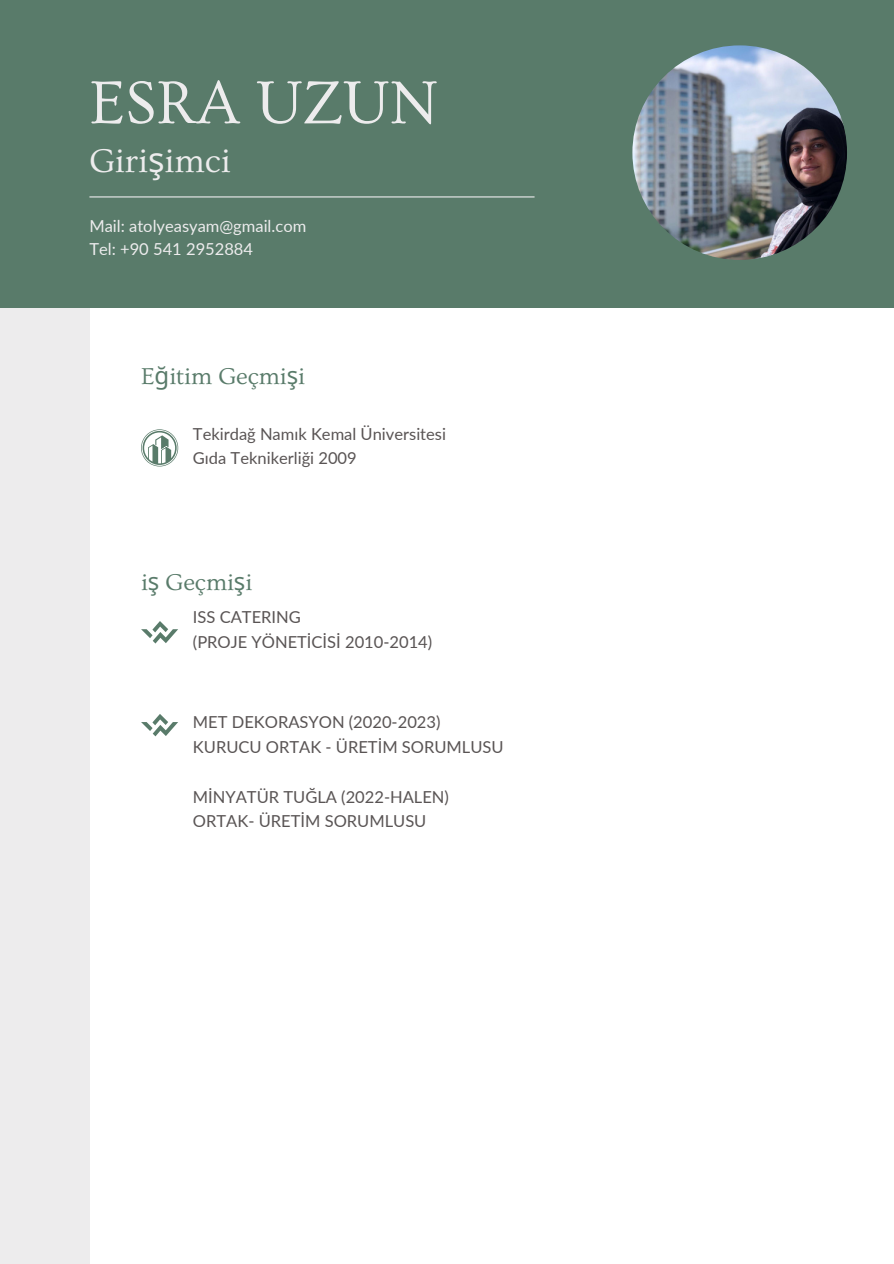
<style>
.page{position:relative;width:894px;height:1264px;background:#fff}
.page>*{position:absolute;margin:0;border:0;box-sizing:border-box;transform-origin:0 0}
.t1{font:63px "Ovo";color:#edeced}
.t2{font:34.5px "Ovo";color:#edeced}
.t3{font:24px "Ovo";color:#597b6a}
.t4{font:16.5px/24.8px "Lato";color:#595454}
.t5{font:16.5px/22.5px "Lato";color:#edeced}
.s1{font-family:"Noto Sans"}
</style>
<div class="page">
<div style="left:0;top:0;width:893px;height:308px;background:#597b6a"></div>
<img style="left:632px;top:45px;width:214px;height:215px;border-radius:50%">
<hr style="left:89px;top:196px;width:445px;height:1px;background:#edeced">
<svg style="left:141px;top:429px;width:37px;height:37px"></svg>
<svg style="left:141px;top:621px;width:37px;height:22px"></svg>
<div style="left:0;top:308px;width:90px;height:955px;background:#edeced"></div>
<svg style="left:141px;top:714px;width:37px;height:22px"></svg>
<h1 class="t1" style="left:89px;top:69px;width:349px">ESRA UZUN</h1>
<h2 class="t2" style="left:89px;top:142px;width:143px">Giri<span class="s1">ş</span>imci</h2>
<p class="t5" style="left:89px;top:215px;width:218px">Mail: atolyeasyam@gmail.com<br>Tel: +90 541 2952884</p>
<h3 class="t3" style="left:141px;top:363px;width:165px">E<span class="s1">ğ</span>itim Geçmi<span class="s1">ş</span>i</h3>
<p class="t4" style="left:193px;top:421px;width:254px">Tekirdağ Namık Kemal Üniversitesi<br>Gıda Teknikerliği 2009</p>
<h3 class="t3" style="left:141px;top:569px;width:113px">i<span class="s1">ş</span> Geçmi<span class="s1">ş</span>i</h3>
<p class="t4" style="left:193px;top:604px;width:241px">ISS CATERING<br>(PROJE YÖNETİCİSİ 2010-2014)</p>
<p class="t4" style="left:193px;top:709px;width:312px">MET DEKORASYON (2020-2023)<br>KURUCU ORTAK - ÜRETİM SORUMLUSU</p>
<p class="t4" style="left:193px;top:783px;width:257px">MİNYATÜR TUĞLA (2022-HALEN)<br>ORTAK- ÜRETİM SORUMLUSU</p>
</div>
